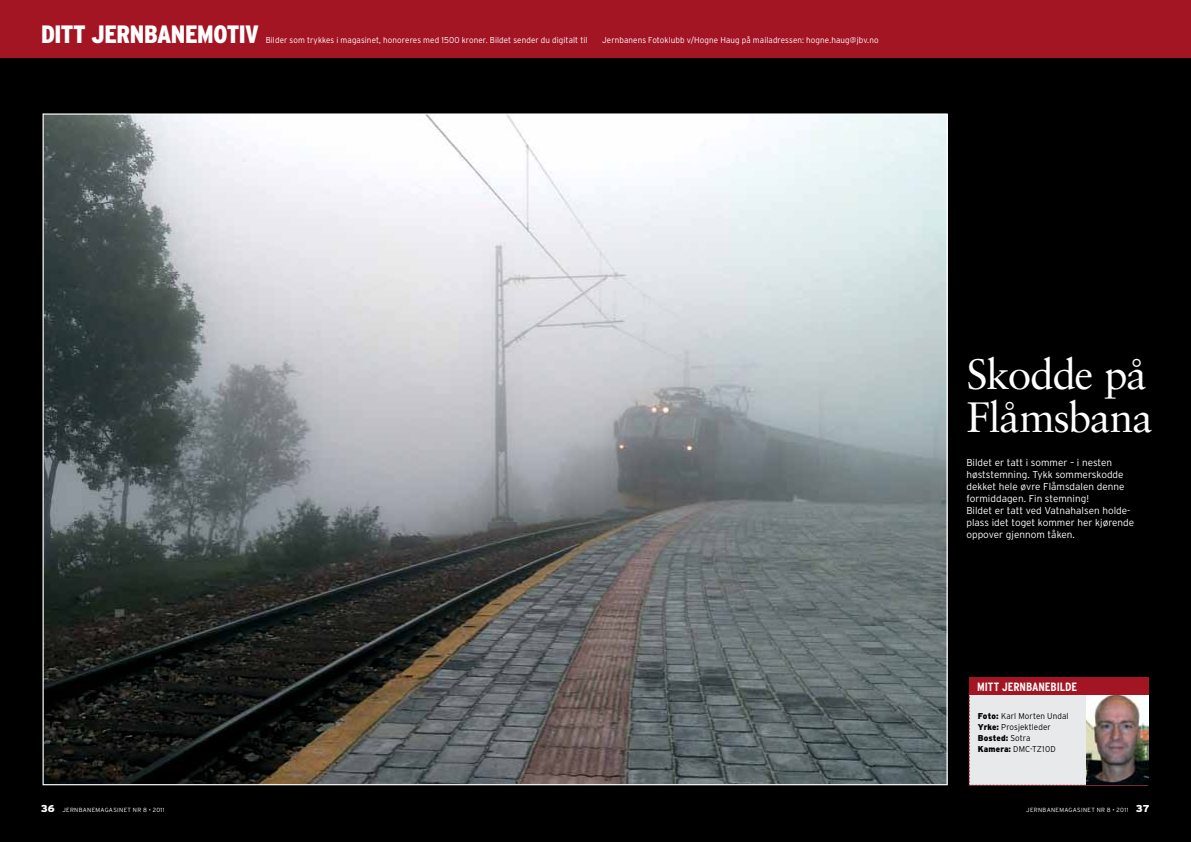
<style>
.page{position:relative;width:1191px;height:842px;background:#000}
.page>*{position:absolute;margin:0;border:0;box-sizing:border-box;transform-origin:0 0}
.t1{font:42.4px/43.2px "Sabon";letter-spacing:-.03em;color:#fff}
.t2{font:900 condensed 25.1px "Interstate";color:#fff}
.t3{font:700 condensed 12px "Interstate";color:#fff}
.t4{font:300 10px/12px "Interstate";color:#fff}
.t5{font:300 8.5px "Interstate";letter-spacing:.01em;color:#fff;scale:.95 1}
.t6{font:300 8.5px/11px "Interstate";letter-spacing:.015em;color:#000;scale:.95 1}
.t7{font:300 6px "Interstate";letter-spacing:.055em;color:#fff}
.s1{font-weight:900}
.s2{font-weight:900;font-size:10px}
</style>
<div class="page">
<div style="left:968px;top:694px;width:180px;height:92px;background:#e8e9ea"></div>
<img style="left:45px;top:115px;width:900px;height:668px">
<img style="left:1086px;top:694px;width:62px;height:91px">
<div style="left:968px;top:677px;width:180px;height:17px;background:#a41523"></div>
<div style="left:0;top:0;width:1191px;height:57px;background:#a41523"></div>
<h2 class="t2" style="left:41px;top:21px;width:65px">DITT JERNBANEMOTIV</h2>
<p class="t5" style="left:266px;top:35px;width:340px">Bilder som trykkes i magasinet, honoreres med 1500 kroner. Bildet sender du digitalt til</p>
<p class="t5" style="left:602px;top:35px;width:292px">Jernbanens Fotoklubb v/Hogne Haug på mailadressen: hogne.haug@jbv.no</p>
<h1 class="t1" style="left:966px;top:352px;width:188px">Skodde på<br>Flåmsbana</h1>
<p class="t4" style="left:966px;top:457px;width:169px">Bildet er tatt i sommer – i nesten høststemning. Tykk sommerskodde dekket hele øvre Flåmsdalen denne formiddagen. Fin stemning!<br>Bildet er tatt ved Vatnahalsen holde&shy;plass idet toget kommer her kjørende oppover gjennom tåken.</p>
<p class="t3" style="left:977px;top:680px;width:101px">MITT JERNBANEBILDE</p>
<p class="t6" style="left:978px;top:711px;width:97px"><span class="s1">Foto:</span> Karl Morten Undal<br><span class="s1">Yrke:</span> Prosjektleder<br><span class="s1">Bosted:</span> Sotra<br><span class="s1">Kamera:</span> DM C-TZ10D</p>
<p class="t7" style="left:41px;top:807px;width:125px"><span class="s2">36</span> jernbanemagasinet NR 8 • 2011</p>
<p class="t7" style="left:1026px;top:807px;width:125px">jernbanemagasinet NR 8 • 2011 <span class="s2">37</span></p>
</div>
